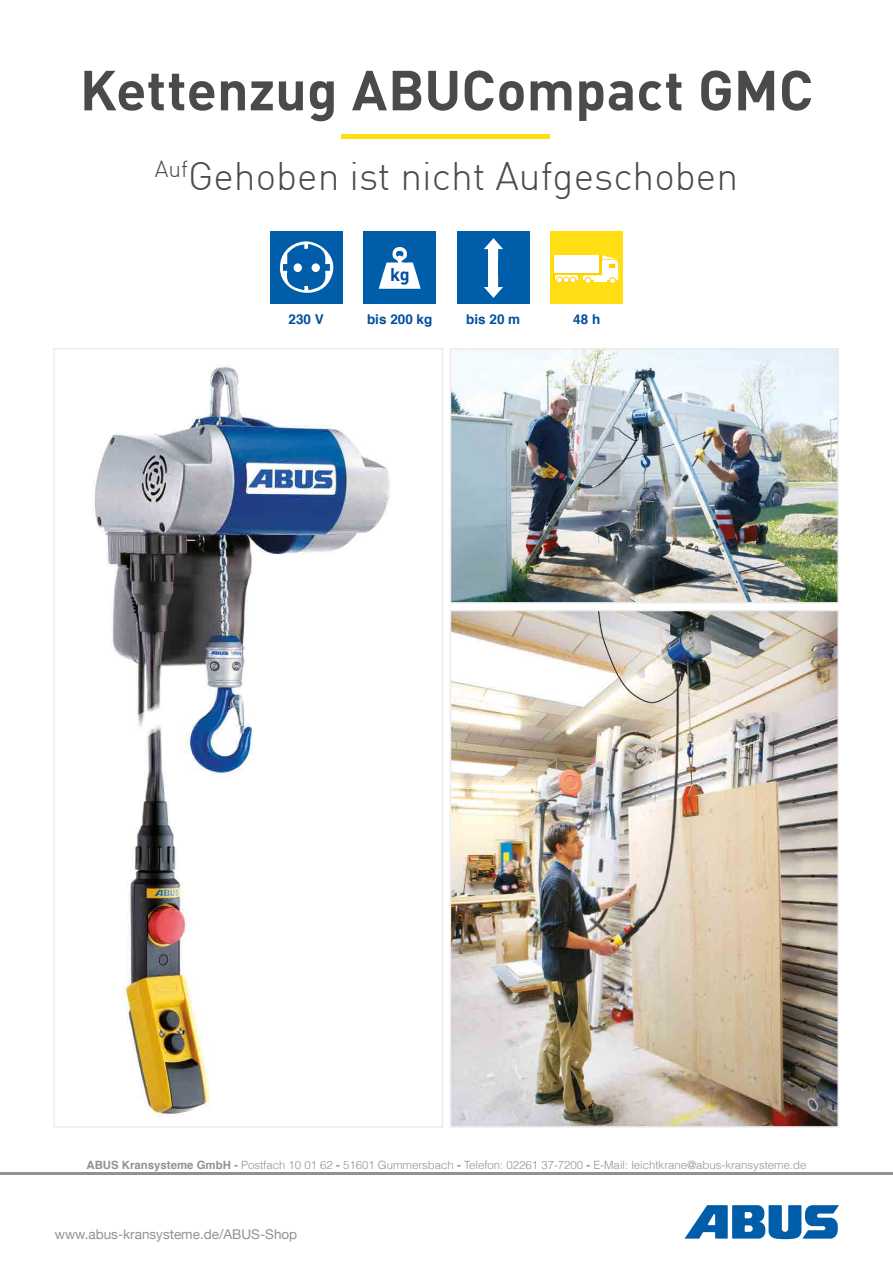
<style>
.page{position:relative;width:893px;height:1263px;background:#fff}
.page>*{position:absolute;margin:0;border:0;box-sizing:border-box;transform-origin:0 0}
.t1{font:700 55.5px "DIN";color:#4a4a49}
.t2{font:300 39px "DIN";color:#4a4a49}
.t3{font:700 18px "DIN";color:#004f9f}
.t4{font:13.5px "Helvetica Neue";color:#929292}
.t5{font:700 13.5px "Helvetica";color:#004f9f}
.t6{font:300 11.4px "Helvetica";color:#929292}
.s1{font-weight:700}
</style>
<div class="page">
<svg style="left:684px;top:1205px;width:155px;height:34px"></svg>
<hr style="left:0;top:1173px;width:893px;height:2px;background:#929292">
<img style="left:94px;top:365px;width:296px;height:752px">
<div style="left:53px;top:348px;width:390px;height:780px;border:2px solid #ededed"></div>
<img style="left:453px;top:351px;width:383px;height:249px">
<div style="left:450px;top:348px;width:389px;height:255px;border:2px solid #ededed"></div>
<img style="left:453px;top:613px;width:383px;height:512px">
<div style="left:450px;top:610px;width:389px;height:518px;border:2px solid #ededed"></div>
<div style="left:457px;top:232px;width:72px;height:72px;background:#005da9"></div>
<svg style="left:484px;top:238px;width:19px;height:22px"></svg>
<svg style="left:484px;top:276px;width:19px;height:22px"></svg>
<div style="left:489px;top:248px;width:9px;height:39px;background:#fff"></div>
<div style="left:270px;top:232px;width:72px;height:72px;background:#005da9"></div>
<svg style="left:279px;top:241px;width:55px;height:52px"></svg>
<div style="left:294px;top:263px;width:8px;height:9px;background:#fff;border-radius:50%"></div>
<div style="left:312px;top:263px;width:8px;height:9px;background:#fff;border-radius:50%"></div>
<div style="left:364px;top:232px;width:72px;height:72px;background:#005da9"></div>
<svg style="left:379px;top:247px;width:42px;height:42px"></svg>
<div style="left:551px;top:232px;width:72px;height:72px;background:#ffde14"></div>
<div style="left:553px;top:255px;width:49px;height:19px;background:#fff"></div>
<div style="left:609px;top:277px;width:7px;height:7px;border:1px solid #fc0;border-radius:50%"></div>
<svg style="left:583px;top:255px;width:36px;height:28px"></svg>
<div style="left:585px;top:277px;width:6px;height:7px;border:1px solid #fc0;border-radius:50%"></div>
<svg style="left:553px;top:275px;width:24px;height:8px"></svg>
<hr style="left:341px;top:135px;width:209px;height:4px;background:#ffde14">
<h1 class="t1" style="left:80px;top:54px;width:735px">Kettenzug ABUCompact GMC</h1>
<h2 class="t2" style="left:155px;top:152px;width:585px"><sup>Auf</sup>Gehoben ist nicht Aufgeschoben</h2>
<h3 class="t3" style="left:390px;top:263px;width:21px">kg</h3>
<p class="t5" style="left:289px;top:309px;width:37px">230 V</p>
<p class="t5" style="left:367px;top:309px;width:67px">bis 200 kg</p>
<p class="t5" style="left:466px;top:309px;width:56px">bis 20 m</p>
<p class="t5" style="left:573px;top:309px;width:29px">48 h</p>
<p class="t6" style="left:86px;top:1155px;width:721px"><span class="s1">ABUS Kransysteme GmbH -</span> Postfach 10 01 62 <span class="s1">-</span> 51601 Gummersbach <span class="s1">-</span> Telefon: 02261 37-7200 <span class="s1">-</span> E-Mail: leichtkrane@abus-kransysteme.de</p>
<p class="t4" style="left:55px;top:1223px;width:244px">www.abus-kransysteme.de/ABUS-Shop</p>
</div>
